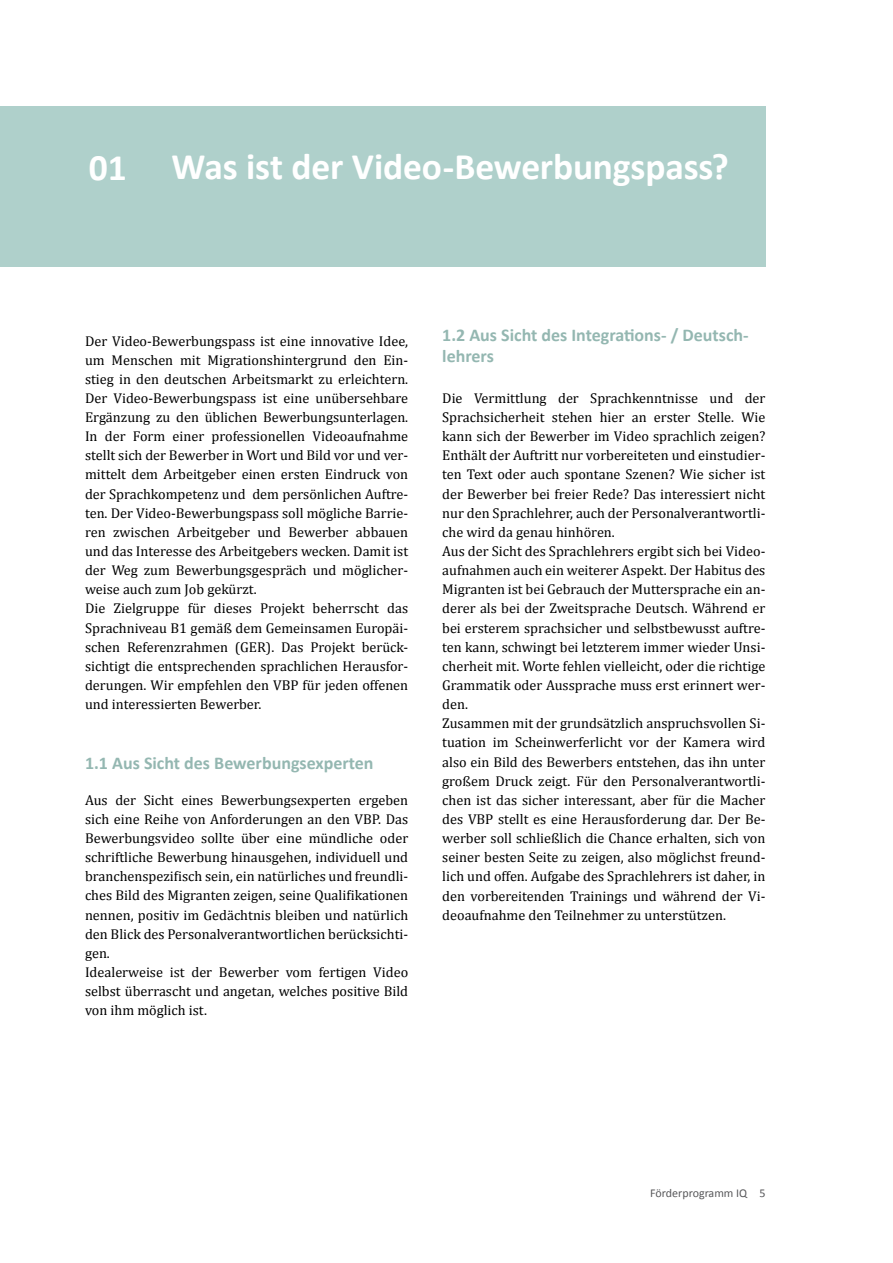
<style>
.page{position:relative;width:893px;height:1263px;background:#fff}
.page>*{position:absolute;margin:0;border:0;box-sizing:border-box;transform-origin:0 0}
.t1{font:700 37.5px "Calibri";letter-spacing:-.005em;color:#fff}
.t2{font:700 18px/21.6px "Calibri";color:#94b7b1}
.t3{font:14.25px/19.2px "Cambria";color:#000}
.t4{font:12px "Calibri";color:#58585a}
</style>
<div class="page">
<div style="left:0;top:106px;width:765px;height:161px;background:#afd0cb"></div>
<h1 class="t1" style="left:89px;top:143px;width:641px">01 Was ist der Video-Bewerbungspass?</h1>
<p class="t3" style="left:85px;top:331px;width:325px">Der Video-Bewerbungspass ist eine innovative Idee, um Menschen mit Migrationshintergrund den Ein&shy;stieg in den deutschen Arbeitsmarkt zu erleichtern.<br>Der Video-Bewerbungspass ist eine unübersehbare Ergänzung zu den üblichen Bewerbungsunterlagen.<br>In der Form einer professionellen Videoaufnahme stellt sich der Bewerber in Wort und Bild vor und ver&shy;mittelt dem Arbeitgeber einen ersten Eindruck von der Sprachkompetenz und dem persönlichen Auftre&shy;ten. Der Video-Bewerbungspass soll mögliche Barrie&shy;ren zwischen Arbeitgeber und Bewerber abbauen und das Interesse des Arbeitgebers wecken. Damit ist der Weg zum Bewerbungsgespräch und möglicher&shy;weise auch zum Job gekürzt.<br>Die Zielgruppe für dieses Projekt beherrscht das Sprachniveau B1 gemäß dem Gemeinsamen Europäi&shy;schen Referenzrahmen (GER). Das Projekt berück&shy;sichtigt die entsprechenden sprachlichen Herausfor&shy;derungen. Wir empfehlen den VBP für jeden offenen und interessierten Bewerber.</p>
<p class="t2" style="left:85px;top:752px;width:290px">1.1 Aus Sicht des Bewerbungsexperten</p>
<p class="t3" style="left:85px;top:790px;width:325px">Aus der Sicht eines Bewerbungsexperten ergeben sich eine Reihe von Anforderungen an den VBP. Das Bewerbungsvideo sollte über eine mündliche oder schriftliche Bewerbung hinausgehen, individuell und branchenspezifisch sein, ein natürliches und freundli&shy;ches Bild des Migranten zeigen, seine Qualifikationen nennen, positiv im Gedächtnis bleiben und natürlich den Blick des Personalverantwortlichen berücksichti&shy;gen.<br>Idealerweise ist der Bewerber vom fertigen Video selbst überrascht und angetan, welches positive Bild von ihm möglich ist.</p>
<p class="t2" style="left:442px;top:324px;width:308px">1.2 Aus Sicht des Integrations- / Deutsch&shy;lehrers</p>
<p class="t3" style="left:442px;top:388px;width:325px">Die Vermittlung der Sprachkenntnisse und der Sprachsicherheit stehen hier an erster Stelle. Wie kann sich der Bewerber im Video sprachlich zeigen?<br>Enthält der Auftritt nur vorbereiteten und einstudier&shy;ten Text oder auch spontane Szenen? Wie sicher ist der Bewerber bei freier Rede? Das interessiert nicht nur den Sprachlehrer, auch der Personalverantwortli&shy;che wird da genau hinhören.<br>Aus der Sicht des Sprachlehrers ergibt sich bei Video&shy;aufnahmen auch ein weiterer Aspekt. Der Habitus des Migranten ist bei Gebrauch der Muttersprache ein an&shy;derer als bei der Zweitsprache Deutsch. Während er bei ersterem sprachsicher und selbstbewusst auftre&shy;ten kann, schwingt bei letzterem immer wieder Unsi&shy;cherheit mit. Worte fehlen vielleicht, oder die richtige Grammatik oder Aussprache muss erst erinnert wer&shy;den.<br>Zusammen mit der grundsätzlich anspruchsvollen Si&shy;tuation im Scheinwerferlicht vor der Kamera wird also ein Bild des Bewerbers entstehen, das ihn unter großem Druck zeigt. Für den Personalverantwortli&shy;chen ist das sicher interessant, aber für die Macher des VBP stellt es eine Herausforderung dar. Der Be&shy;werber soll schließlich die Chance erhalten, sich von seiner besten Seite zu zeigen, also möglichst freund&shy;lich und offen. Aufgabe des Sprachlehrers ist daher, in den vorbereitenden Trainings und während der Vi&shy;deoaufnahme den Teilnehmer zu unterstützen.</p>
<p class="t4" style="left:650px;top:1185px;width:117px">Förderprogramm IQ 5</p>
</div>
